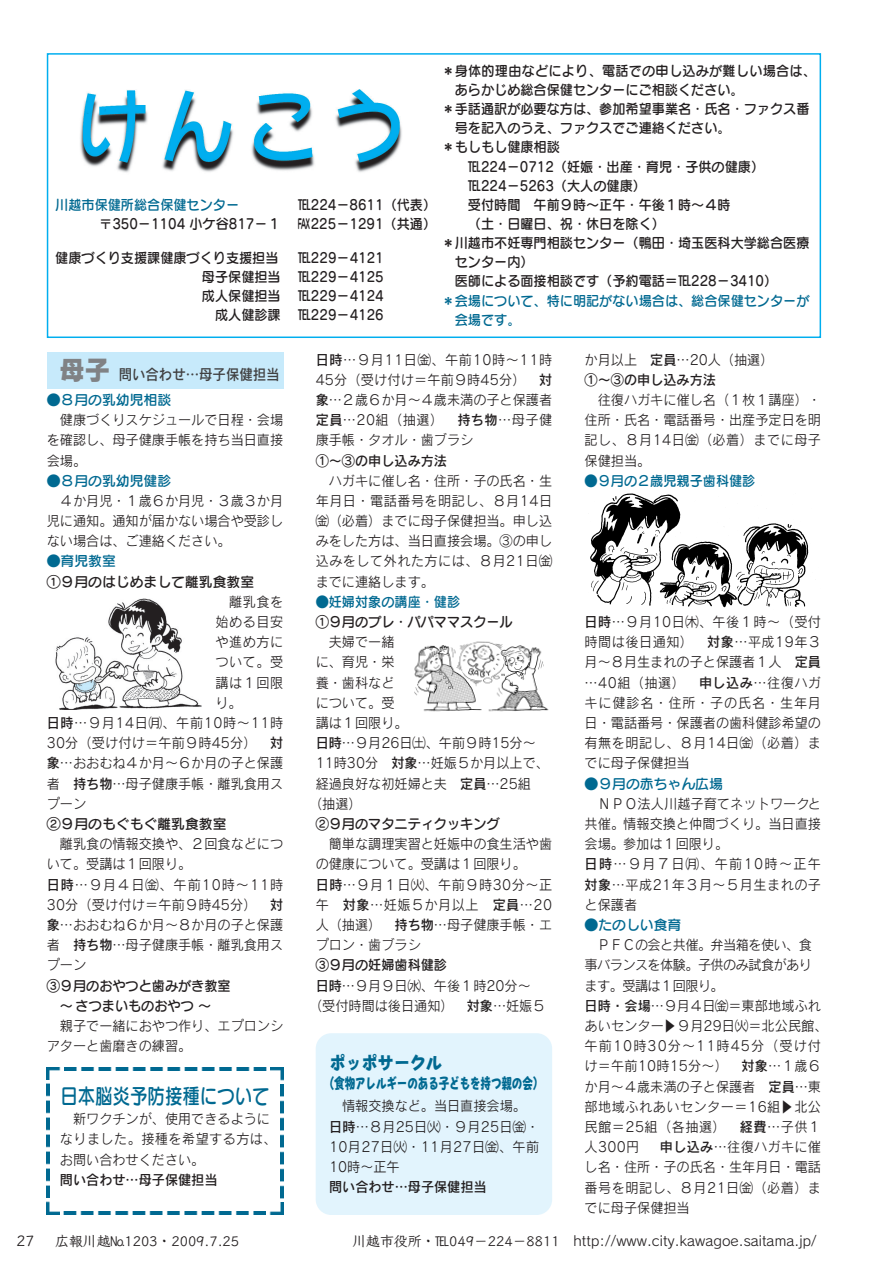
<style>
.page{position:relative;width:893px;height:1263px;background:#fff}
.page>*{position:absolute;margin:0;border:0;box-sizing:border-box;transform-origin:0 0}
.t1{font:21.3px "Seurat CID DB";color:#006991;scale:.82 1}
.t2{font:20.25px "Pop Happiness CID EB";letter-spacing:-.065em;color:#006991;scale:.85 1}
.t3{font:15.9px "Pop Happiness CID EB";letter-spacing:-.065em;color:#006991;scale:.7 1}
.t4{font:14.85px "Rodin CID DB";color:#414142;scale:.9 1}
.t5{font:14.85px "Klee CID DB";color:#231f20}
.t6{font:13.8px/20.2px "Rodin CID M";color:#231f20;text-align:justify;scale:.95 1}
.t7{font:13.8px/19.2px "Seurat CID DB";color:#231f20;text-align:right;scale:.95 1}
.t8{font:13.8px/19.2px "Seurat CID DB";color:#006991;scale:.95 1}
.t9{font:13.8px "Rodin CID M";color:#231f20}
.t10{font:13.8px "Rodin CID DB";color:#231f20;scale:.95 1}
.t11{font:13.8px "Seurat CID DB";color:#006991}
.t12{font:13.8px "Seurat CID DB";letter-spacing:.02em;color:#231f20;scale:.95 1}
.t13{font:13.8px "Seurat CID DB";color:#231f20}
.t14{font:13.8px "Rodin CID M";letter-spacing:.05em;color:#231f20;scale:.95 1}
.t15{font:13.8px "Klee CID DB";color:#231f20}
.s1{font-family:"Seurat CID B"}
.s2{font-family:"Rodin CID EB";font-size:26.55px;color:#808285}
.s3{font-family:"Rodin CID DB"}
.s4{font-family:"Rodin S M"}
.s5{font-family:"YAJIRUSHIM"}
.s6{font-family:"Klee CID DB"}
</style>
<div class="page">
<div style="left:47px;top:53px;width:774px;height:285px;border:2px solid #00aeef"></div>
<img style="left:80px;top:89px;width:322px;height:84px">
<img style="left:47px;top:1067px;width:14px;height:13px">
<img style="left:64px;top:1067px;width:203px;height:3px">
<img style="left:270px;top:1067px;width:13px;height:18px">
<img style="left:280px;top:1085px;width:3px;height:114px">
<img style="left:269px;top:1202px;width:14px;height:13px">
<img style="left:59px;top:1212px;width:207px;height:3px">
<img style="left:47px;top:1197px;width:12px;height:18px">
<img style="left:47px;top:1083px;width:3px;height:114px">
<div style="left:47px;top:353px;width:236px;height:36px;background:#c7eafb"></div>
<div style="left:316px;top:1033px;width:236px;height:182px;background:#e2f4fd;border-radius:16px"></div>
<img style="left:414px;top:641px;width:135px;height:71px">
<img style="left:55px;top:598px;width:147px;height:112px">
<img style="left:590px;top:493px;width:219px;height:115px">
<p class="t8" style="left:55px;top:197px;width:195px">川越市保健所総合保健センター</p>
<p class="t7" style="left:99px;top:197px;width:356px">℡224－8611（代表）<br>〒350－1104 小ケ谷817－１ <span class="s1">FAX</span>225－1291（共通）</p>
<p class="t7" style="left:55px;top:250px;width:236px">健康づくり支援課健康づくり支援担当</p>
<p class="t7" style="left:202px;top:250px;width:193px">℡229－4121<br>母子保健担当 ℡229－4125成人保健担当 ℡229－4124成人健診課 ℡229－4126</p>
<p class="t12" style="left:441px;top:66px;width:395px">＊身体的理由などにより、電話での申し込みが難しい場合は、</p>
<p class="t7" style="left:455px;top:82px;width:306px">あらかじめ総合保健センターにご相談ください。</p>
<p class="t7" style="left:441px;top:101px;width:388px">＊手話通訳が必要な方は、参加希望事業名・氏名・ファクス番</p>
<p class="t7" style="left:455px;top:120px;width:292px">号を記入のうえ、ファクスでご連絡ください。</p>
<p class="t7" style="left:441px;top:140px;width:126px">＊もしもし健康相談</p>
<p class="t7" style="left:468px;top:159px;width:313px">℡224－0712（妊娠・出産・育児・子供の健康）</p>
<p class="t7" style="left:468px;top:178px;width:189px">℡224－5263（大人の健康）</p>
<p class="t7" style="left:468px;top:197px;width:278px">受付時間　午前９時～正午・午後１時～４時</p>
<p class="t7" style="left:468px;top:216px;width:209px">（土・日曜日、祝・休日を除く）</p>
<p class="t7" style="left:441px;top:235px;width:388px">＊川越市不妊専門相談センター（鴨田・埼玉医科大学総合医療</p>
<p class="t7" style="left:455px;top:254px;width:84px">センター内）</p>
<p class="t7" style="left:455px;top:273px;width:341px">医師による面接相談です（予約電話＝℡228－3410）</p>
<p class="t8" style="left:455px;top:293px;width:375px;text-indent:-13px">＊会場について、特に明記がない場合は、総合保健センターが会場です。</p>
<p class="t4" style="left:60px;top:369px;width:246px"><span class="s2">母子</span> 問い合わせ…母子保健担当</p>
<p class="t11" style="left:47px;top:395px;width:126px">●８月の乳幼児相談</p>
<p class="t6" style="left:47px;top:412px;width:250px;text-indent:13px">健康づくりスケジュールで日程・会場を確認し、母子健康手帳を持ち当日直接会場。</p>
<p class="t11" style="left:47px;top:475px;width:126px">●８月の乳幼児健診</p>
<p class="t6" style="left:47px;top:492px;width:250px;text-indent:13px">４か月児・１歳６か月児・３歳３か月児に通知。通知が届かない場合や受診しない場合は、ご連絡ください。</p>
<p class="t11" style="left:47px;top:556px;width:71px">●育児教室</p>
<p class="t13" style="left:47px;top:576px;width:209px">①９月のはじめまして離乳食教室</p>
<p class="t6" style="left:229px;top:593px;width:58px">離乳食を</p>
<p class="t6" style="left:215px;top:614px;width:73px">始める目安</p>
<p class="t6" style="left:215px;top:634px;width:73px">や進め方に</p>
<p class="t6" style="left:215px;top:654px;width:73px">ついて。受</p>
<p class="t6" style="left:215px;top:674px;width:73px">講は１回限</p>
<p class="t6" style="left:215px;top:694px;width:29px">り。</p>
<p class="t14" style="left:47px;top:718px;width:250px"><span class="s3">日時</span>…９月14日<span class="s4">席</span>、午前10時～11時</p>
<p class="t6" style="left:47px;top:735px;width:250px">30分（受け付け＝午前９時45分） <span class="s3">対</span></p>
<p class="t6" style="left:47px;top:755px;width:250px"><span class="s3">象</span>…おおむね４か月～６か月の子と保護</p>
<p class="t6" style="left:47px;top:775px;width:250px">者　<span class="s3">持ち物</span>…母子健康手帳・離乳食用ス</p>
<p class="t6" style="left:47px;top:795px;width:43px">プーン</p>
<p class="t13" style="left:47px;top:819px;width:181px">②９月のもぐもぐ離乳食教室</p>
<p class="t6" style="left:47px;top:836px;width:250px;text-align:left;text-indent:13px">離乳食の情報交換や、２回食などについて。受講は１回限り。<br><span class="s3">日時</span>…９月４日<span class="s4">昔</span>、午前10時～11時<br>30分（受け付け＝午前９時45分） <span class="s3">対象</span>…おおむね６か月～８か月の子と保護者　<span class="s3">持ち物</span>…母子健康手帳・離乳食用スプーン</p>
<p class="t7" style="left:47px;top:977px;width:195px;line-height:20.2px;text-align:center">③９月のおやつと歯みがき教室～さつまいものおやつ～</p>
<p class="t6" style="left:47px;top:1018px;width:250px;text-indent:13px">親子で一緒におやつ作り、エプロンシアターと歯磨きの練習。</p>
<h1 class="t1" style="left:60px;top:1088px;width:257px">日本脳炎予防接種について</h1>
<p class="t6" style="left:60px;top:1111px;width:230px;text-align:left;text-indent:13px">新ワクチンが、使用できるようになりました。接種を希望する方は、お問い合わせください。</p>
<p class="t10" style="left:60px;top:1174px;width:167px">問い合わせ…母子保健担当</p>
<p class="t6" style="left:316px;top:351px;width:250px"><span class="s3">日時</span>…９月11日<span class="s4">昔</span>、午前10時～11時45分（受け付け＝午前９時45分） <span class="s3">対象</span>…２歳６か月～４歳未満の子と保護者<span class="s3">定員</span>…20組（抽選） <span class="s3">持ち物</span>…母子健康手帳・タオル・歯ブラシ</p>
<p class="t10" style="left:316px;top:455px;width:140px">①～③の申し込み方法</p>
<p class="t6" style="left:316px;top:472px;width:250px;text-indent:13px">ハガキに催し名・住所・子の氏名・生年月日・電話番号を明記し、８月14日<span class="s4">昔</span>（必着）までに母子保健担当。申し込みをした方は、当日直接会場。③の申し込みをして外れた方には、８月21日<span class="s4">昔</span>までに連絡します。</p>
<p class="t8" style="left:316px;top:594px;width:154px">●妊婦対象の講座・健診</p>
<p class="t7" style="left:316px;top:614px;width:209px">①９月のプレ・パパママスクール</p>
<p class="t6" style="left:329px;top:634px;width:71px">夫婦で一緒</p>
<p class="t6" style="left:316px;top:654px;width:84px">に、育児・栄</p>
<p class="t6" style="left:316px;top:674px;width:84px">養・歯科など</p>
<p class="t6" style="left:316px;top:694px;width:84px">について。受</p>
<p class="t6" style="left:316px;top:715px;width:98px">講は１回限り。</p>
<p class="t6" style="left:316px;top:735px;width:233px"><span class="s3">日時</span>…９月26日<span class="s4">析</span>、午前９時15分～</p>
<p class="t6" style="left:316px;top:755px;width:247px">11時30分　<span class="s3">対象</span>…妊娠５か月以上で、</p>
<p class="t6" style="left:316px;top:775px;width:228px">経過良好な初妊婦と夫　<span class="s3">定員</span>…25組</p>
<p class="t6" style="left:309px;top:795px;width:57px">（抽選）</p>
<p class="t7" style="left:316px;top:816px;width:195px">②９月のマタニティクッキング</p>
<p class="t6" style="left:316px;top:836px;width:250px;text-align:left;text-indent:13px">簡単な調理実習と妊娠中の食生活や歯の健康について。受講は１回限り。<br><span class="s3">日時</span>…９月１日<span class="s4">惜</span>、午前９時30分～正午　<span class="s3">対象</span>…妊娠５か月以上　<span class="s3">定員</span>…20人（抽選） <span class="s3">持ち物</span>…母子健康手帳・エプロン・歯ブラシ</p>
<p class="t7" style="left:316px;top:958px;width:140px">③９月の妊婦歯科健診</p>
<p class="t6" style="left:309px;top:977px;width:250px;text-align:center"><span class="s3">日時</span>…９月９日<span class="s4">戚</span>、午後１時20分～<br>（受付時間は後日通知） <span class="s3">対象</span>…妊娠５</p>
<h2 class="t2" style="left:329px;top:1055px;width:135px">ポッポサークル</h2>
<p class="t3" style="left:323px;top:1077px;width:316px">（食物アレルギーのある子どもを持つ親の会）</p>
<p class="t6" style="left:329px;top:1098px;width:223px;text-align:left;text-indent:13px">情報交換など。当日直接会場。<span class="s3">日時</span>…８月25日<span class="s4">惜</span>・９月25日<span class="s4">昔</span>・<br>10月27日<span class="s4">惜</span>・11月27日<span class="s4">昔</span>、午前<br>10時～正午</p>
<p class="t10" style="left:329px;top:1182px;width:167px">問い合わせ…母子保健担当</p>
<p class="t6" style="left:584px;top:351px;width:200px">か月以上　<span class="s3">定員</span>…20人（抽選）</p>
<p class="t10" style="left:584px;top:374px;width:140px">①～③の申し込み方法</p>
<p class="t6" style="left:584px;top:391px;width:250px;text-indent:13px">往復ハガキに催し名（１枚１講座）・住所・氏名・電話番号・出産予定日を明記し、８月14日<span class="s4">昔</span>（必着）までに母子保健担当。</p>
<p class="t8" style="left:584px;top:473px;width:181px">●９月の２歳児親子歯科健診</p>
<p class="t6" style="left:584px;top:614px;width:250px"><span class="s3">日時</span>…９月10日<span class="s4">斥</span>、午後１時～（受付時間は後日通知） <span class="s3">対象</span>…平成19年３月～８月生まれの子と保護者１人　<span class="s3">定員</span>…40組（抽選） <span class="s3">申し込み</span>…往復ハガキに健診名・住所・子の氏名・生年月日・電話番号・保護者の歯科健診希望の有無を明記し、８月14日<span class="s4">昔</span>（必着）までに母子保健担当</p>
<p class="t11" style="left:584px;top:778px;width:140px">●９月の赤ちゃん広場</p>
<p class="t6" style="left:584px;top:795px;width:250px;text-align:left;text-indent:13px">ＮＰＯ法人川越子育てネットワークと共催。情報交換と仲間づくり。当日直接会場。参加は１回限り。<br><span class="s3">日時</span>…９月７日<span class="s4">席</span>、午前10時～正午<span class="s3">対象</span>…平成21年３月～５月生まれの子と保護者</p>
<p class="t11" style="left:584px;top:920px;width:98px">●たのしい食育</p>
<p class="t6" style="left:584px;top:937px;width:257px;text-align:left;text-indent:13px">ＰＦＣの会と共催。弁当箱を使い、食事バランスを体験。子供のみ試食があります。受講は１回限り。<br><span class="s3">日時・会場</span>…９月４日<span class="s4">昔</span>＝東部地域ふれあいセンター<span class="s5">$</span>９月29日<span class="s4">惜</span>＝北公民館、午前10時30分～11時45分（受け付け＝午前10時15分～） <span class="s3">対象</span>…１歳６か月～４歳未満の子と保護者　<span class="s3">定員</span>…東部地域ふれあいセンター＝16組<span class="s5">$</span>北公民館＝25組（各抽選） <span class="s3">経費</span>…子供１人300円</p>
<p class="t6" style="left:584px;top:1139px;width:250px;text-indent:75px"><span class="s3">申し込み</span>…往復ハガキに催し名・住所・子の氏名・生年月日・電話番号を明記し、８月21日<span class="s4">昔</span>（必着）までに母子保健担当</p>
<p class="t5" style="left:17px;top:1234px;width:19px">27</p>
<p class="t15" style="left:55px;top:1235px;width:185px">広報川越№1203・2009.7.25</p>
<p class="t9" style="left:352px;top:1235px;width:466px"><span class="s6">川越市役所・℡049－224－8811</span> http://www.city.kawagoe.saitama.jp/</p>
</div>
